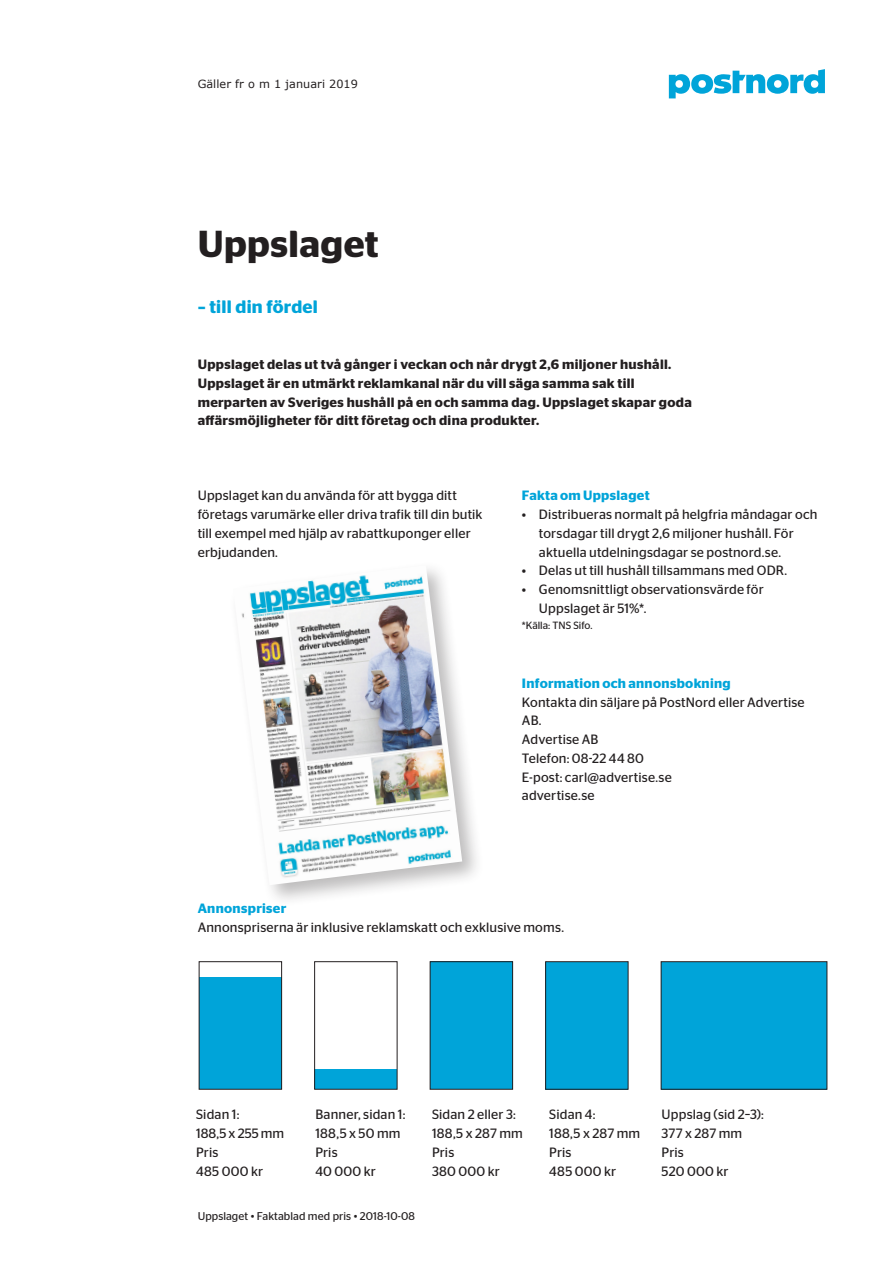
<style>
.page{position:relative;width:893px;height:1263px;background:#fff}
.page>*{position:absolute;margin:0;border:0;box-sizing:border-box;transform-origin:0 0}
.t1{font:600 37.5px "Stag Sans";letter-spacing:.01em;color:#231f20}
.t2{font:600 18px "Stag Sans";letter-spacing:.01em;color:#00a4d9}
.t3{font:13.5px/18.8px "Stag Sans";letter-spacing:.01em;color:#231f20}
.t4{font:600 13.5px/18.8px "Stag Sans";letter-spacing:.025em;color:#231f20}
.t5{font:600 13.5px "Stag Sans";letter-spacing:.025em;color:#00a4d9}
.t6{font:11.25px "Stag Sans";letter-spacing:.005em;color:#231f20}
.t7{font:11.25px "Verdana";letter-spacing:.005em;color:#231f20}
.t8{font:10.5px "Stag Sans";color:#231f20}
</style>
<div class="page">
<div style="left:199px;top:977px;width:83px;height:112px;background:#00a4d9"></div>
<div style="left:199px;top:961px;width:83px;height:128px;border:1px solid #231f20"></div>
<div style="left:546px;top:962px;width:82px;height:127px;background:#00a4d9"></div>
<div style="left:545px;top:961px;width:83px;height:128px;border:1px solid #231f20"></div>
<div style="left:662px;top:962px;width:165px;height:127px;background:#00a4d9"></div>
<div style="left:314px;top:1069px;width:83px;height:20px;background:#00a4d9"></div>
<div style="left:314px;top:961px;width:83px;height:128px;border:1px solid #231f20"></div>
<div style="left:430px;top:962px;width:82px;height:127px;background:#00a4d9"></div>
<div style="left:430px;top:961px;width:83px;height:128px;border:1px solid #231f20"></div>
<svg style="left:669px;top:69px;width:156px;height:29px"></svg>
<div style="left:229px;top:561px;width:255px;height:347px;background:#231f20;opacity:.3"></div>
<img style="left:233px;top:565px;width:229px;height:320px">
<p class="t7" style="left:198px;top:77px;width:162px">Gäller fr o m 1 januari 2019</p>
<h1 class="t1" style="left:198px;top:222px;width:182px">Uppslaget</h1>
<h2 class="t2" style="left:198px;top:296px;width:122px">– till din fördel</h2>
<p class="t4" style="left:198px;top:355px;width:496px">Uppslaget delas ut två gånger i veckan och når drygt 2,6 miljoner hushåll.<br>Uppslaget är en utmärkt reklamkanal när du vill säga samma sak till merparten av Sveriges hushåll på en och samma dag. Uppslaget skapar goda affärsmöjligheter för ditt företag och dina produkter.</p>
<p class="t3" style="left:198px;top:486px;width:286px">Uppslaget kan du använda för att bygga ditt företags varumärke eller driva trafik till din butik till exempel med hjälp av rabattkuponger eller erbjudanden.</p>
<p class="t5" style="left:522px;top:488px;width:129px">Fakta om Uppslaget</p>
<p class="t3" style="left:539px;top:505px;width:280px;text-indent:-17px">• Distribueras normalt på helgfria måndagar och torsdagar till drygt 2,6 miljoner hushåll. För aktuella utdelningsdagar se postnord.se.</p>
<p class="t3" style="left:522px;top:561px;width:267px">• Delas ut till hushåll tillsammans med ODR.</p>
<p class="t3" style="left:539px;top:580px;width:226px;text-indent:-17px">• Genomsnittligt observationsvärde för<br>Uppslaget är 51%*.</p>
<p class="t8" style="left:522px;top:620px;width:72px">*Källa: TNS Sifo.</p>
<p class="t5" style="left:522px;top:675px;width:210px">Information och annonsbokning</p>
<p class="t3" style="left:522px;top:692px;width:284px">Kontakta din säljare på PostNord eller Advertise<br>AB.<br>Advertise AB<br>Telefon: 08-22 44 80<br>E-post: carl@advertise.se<br>advertise.se</p>
<p class="t5" style="left:198px;top:900px;width:90px">Annonspriser</p>
<p class="t3" style="left:198px;top:917px;width:368px">Annonspriserna är inklusive reklamskatt och exklusive moms.</p>
<p class="t3" style="left:196px;top:1105px;width:90px">Sidan 1:<br>188,5 x 255 mm<br>Pris<br>485 000 kr</p>
<p class="t3" style="left:315px;top:1105px;width:92px">Banner, sidan 1:<br>188,5 x 50 mm<br>Pris<br>40 000 kr</p>
<p class="t3" style="left:432px;top:1105px;width:92px">Sidan 2 eller 3:<br>188,5 x 287 mm<br>Pris<br>380 000 kr</p>
<p class="t3" style="left:549px;top:1105px;width:92px">Sidan 4:<br>188,5 x 287 mm<br>Pris<br>485 000 kr</p>
<p class="t3" style="left:662px;top:1105px;width:104px">Uppslag (sid 2–3):<br>377 x 287 mm<br>Pris<br>520 000 kr</p>
<p class="t6" style="left:198px;top:1210px;width:219px">Uppslaget • Faktablad med pris • 2018-10-08</p>
</div>
